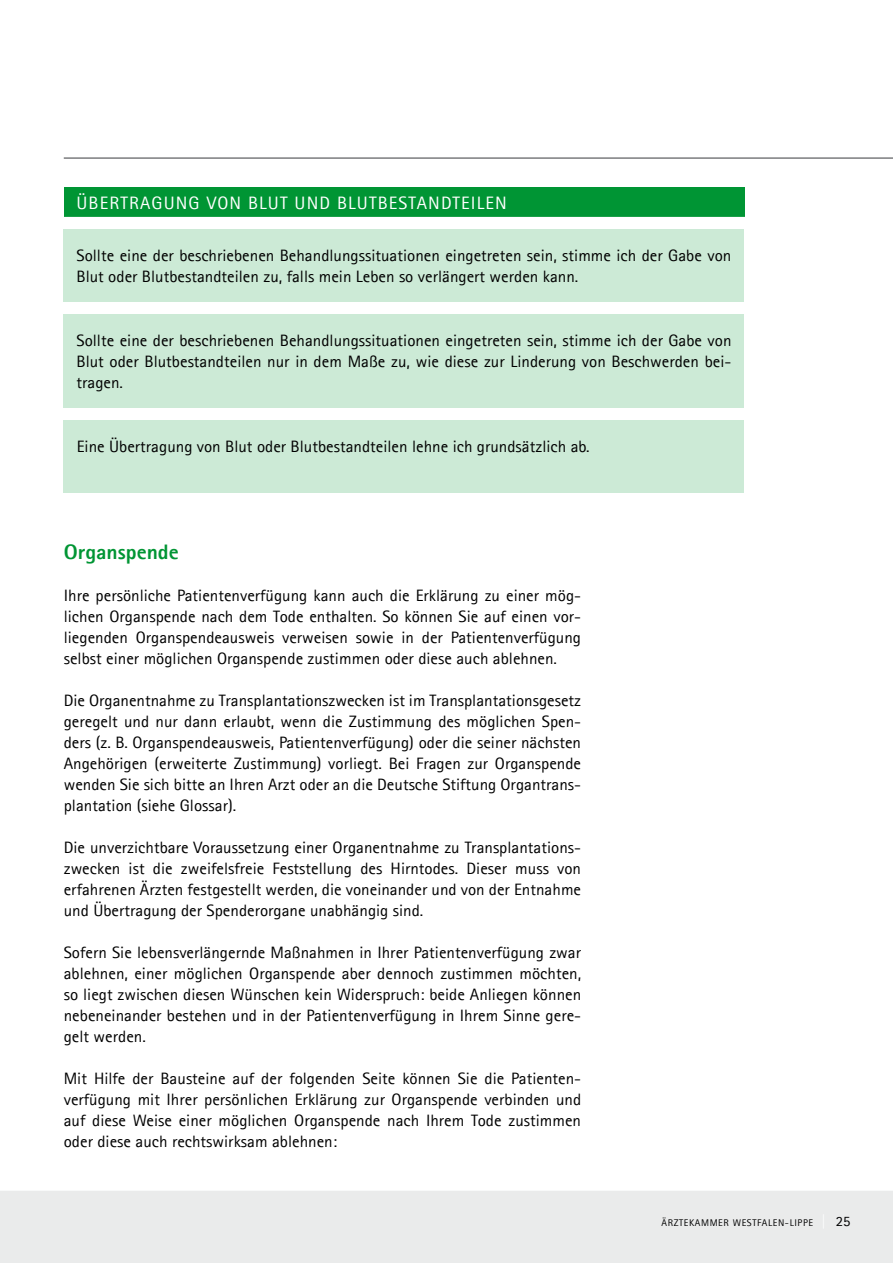
<style>
.page{position:relative;width:893px;height:1263px;background:#fff}
.page>*{position:absolute;margin:0;border:0;box-sizing:border-box;transform-origin:0 0}
.t1{font:800 21px "Agfa Rotis Sans Serif";color:#009534}
.t2{font:18px "Agfa Rotis Sans Serif";letter-spacing:.06em;color:#fff}
.t3{font:16.5px/21px "Agfa Rotis Sans Serif";color:#000;text-align:justify}
.t4{font:9.75px "Agfa Rotis Sans Serif";letter-spacing:.06em;color:#000}
.s1{font-size:14.25px;color:#fff}
.s2{font-size:14.25px}
</style>
<div class="page">
<hr style="left:64px;top:157px;width:829px;height:2px;background:#7b7c7e">
<div style="left:0;top:1191px;width:893px;height:72px;background:#eaebeb"></div>
<div style="left:64px;top:420px;width:680px;height:72px;background:#ccead6"></div>
<div style="left:64px;top:229px;width:680px;height:73px;background:#ccead6"></div>
<div style="left:64px;top:187px;width:680px;height:30px;background:#009534"></div>
<div style="left:64px;top:314px;width:680px;height:94px;background:#ccead6"></div>
<p class="t2" style="left:77px;top:192px;width:76px">üb ertragu</p>
<p class="t2" style="left:176px;top:192px;width:83px">ngvon blu</p>
<p class="t2" style="left:280px;top:192px;width:68px">t und blu</p>
<p class="t2" style="left:369px;top:192px;width:139px">tbestandteilen</p>
<p class="t3" style="left:77px;top:245px;width:656px">Sollte eine der beschriebenen Behandlungssituationen eingetreten sein, stimme ich der Gabe von<br>Blut oder Blutbestandteilen zu, falls mein Leben so verlängert werden kann.</p>
<p class="t3" style="left:77px;top:329px;width:656px">Sollte eine der beschriebenen Behandlungssituationen eingetreten sein, stimme ich der Gabe von Blut oder Blutbestandteilen nur in dem Maße zu, wie diese zur Linderung von Beschwerden bei&shy;tragen.</p>
<p class="t3" style="left:77px;top:435px;width:514px">Eine Übertragung von Blut oder Blutbestandteilen lehne ich grundsätzlich ab.</p>
<p class="t1" style="left:64px;top:538px;width:116px">Organspende</p>
<p class="t3" style="left:64px;top:585px;width:519px">I hre persönliche Patientenverfügung kann auch die Erklärung zu einer mög&shy;lichen Organspende nach dem Tode enthalten. So können Sie auf einen vor&shy;liegenden Organspendeausweis verweisen sowie in der Patientenverfügung selbst einer möglichen Organspende zustimmen oder diese auch ablehnen.</p>
<p class="t3" style="left:64px;top:690px;width:519px">Die Organentnahme zu Transplantationszwecken ist im Transplantationsgesetz geregelt und nur dann erlaubt, wenn die Zustimmung des möglichen Spen&shy;ders (z. B. Organspendeausweis, Patientenverfügung) oder die seiner nächsten Angehörigen (erweiterte Zustimmung) vorliegt. Bei Fragen zur Organspende wenden Sie sich bitte an I hren Arzt oder an die Deutsche Stiftung Organtrans&shy;plantation (siehe Glossar).</p>
<p class="t3" style="left:64px;top:837px;width:519px">Die unverzichtbare Voraussetzung einer Organentnahme zu Transplantations&shy;zwecken ist die zweifelsfreie Feststellung des Hirntodes. Dieser muss von erfahrenen Ärzten festgestellt werden, die voneinander und von der Entnahme und Übertragung der Spenderorgane unabhängig sind.</p>
<p class="t3" style="left:64px;top:942px;width:519px">Sofern Sie lebensverlängernde Maßnahmen in I hrer Patientenverfügung zwar ablehnen, einer möglichen Organspende aber dennoch zustimmen möchten, so liegt zwischen diesen Wünschen kein Widerspruch: beide Anliegen können nebeneinander bestehen und in der Patientenverfügung in I hrem Sinne gere&shy;gelt werden.</p>
<p class="t3" style="left:64px;top:1068px;width:519px">M it Hilfe der Bausteine auf der folgenden Seite können Sie die Patienten&shy;verfügung mit I hrer persönlichen Erklärung zur Organspende verbinden und auf diese Weise einer möglichen Organspende nach I hrem Tode zustimmen oder diese auch rechtswirksam ablehnen:</p>
<p class="t4" style="left:661px;top:1217px;width:190px">Ärztekammer Westfalen-Lippe <span class="s1">|</span> <span class="s2">25</span></p>
</div>
